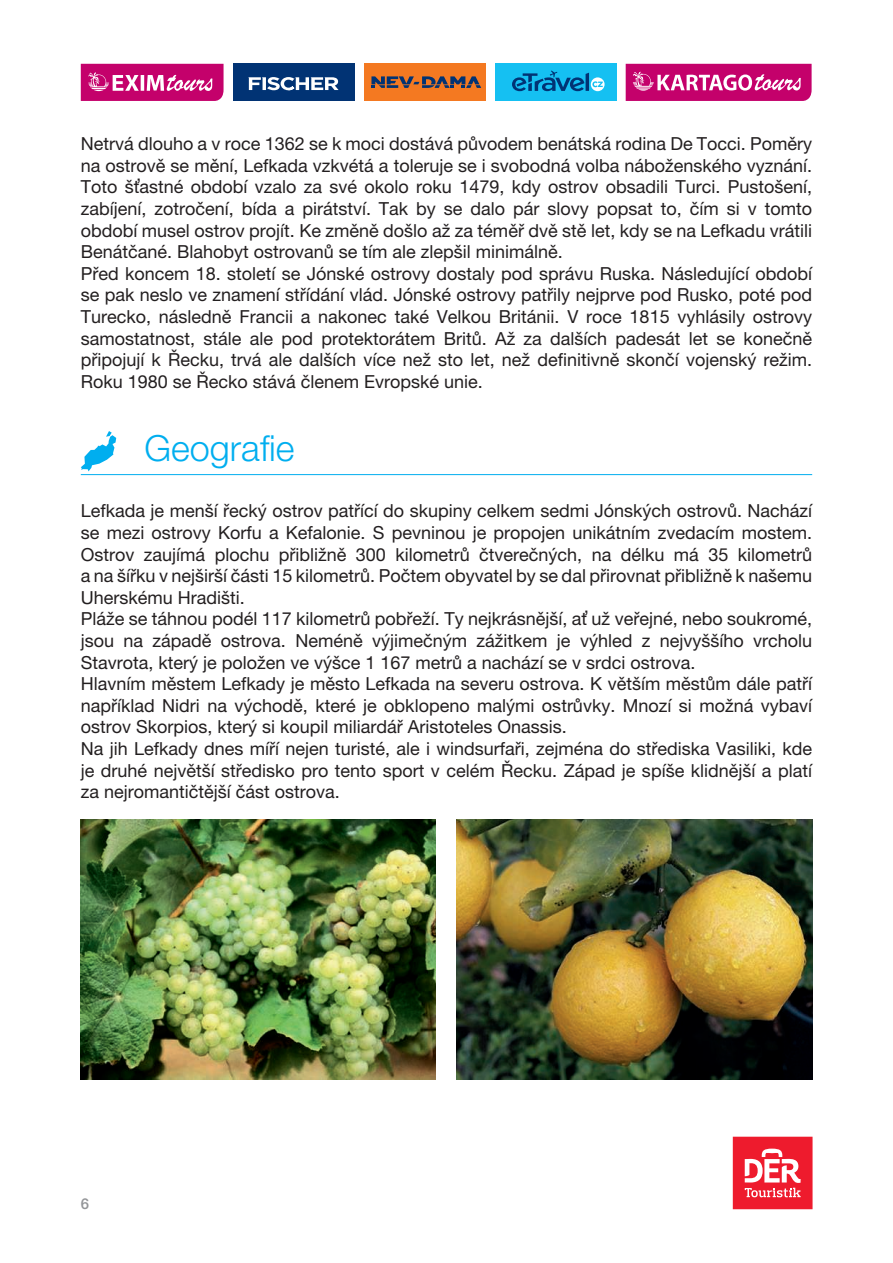
<style>
.page{position:relative;width:893px;height:1263px;background:#fff}
.page>*{position:absolute;margin:0;border:0;box-sizing:border-box;transform-origin:0 0}
.t1{font:300 36px "Helvetica Neue CE";color:#00aeef}
.t2{font:18px/21.6px "Helvetica Neue CE";color:#231f20}
.t3{font:500 15px "Helvetica Neue CE";color:#939598}
</style>
<div class="page">
<div style="left:233px;top:64px;width:121px;height:37px;background:#013374"></div>
<svg style="left:248px;top:77px;width:91px;height:13px"></svg>
<div style="left:364px;top:64px;width:121px;height:37px;background:#f47921"></div>
<svg style="left:371px;top:76px;width:110px;height:12px"></svg>
<div style="left:495px;top:64px;width:121px;height:37px;background:#15c0f2"></div>
<svg style="left:512px;top:71px;width:93px;height:20px"></svg>
<svg style="left:81px;top:64px;width:143px;height:37px;background:#cd2b83"></svg>
<svg style="left:626px;top:64px;width:186px;height:37px;background:#ce2c84"></svg>
<div style="left:733px;top:1137px;width:79px;height:72px;background:#ee1b2d"></div>
<svg style="left:745px;top:1148px;width:56px;height:49px"></svg>
<hr style="left:81px;top:474px;width:731px;height:1px;background:#00aeef">
<svg style="left:81px;top:431px;width:35px;height:40px"></svg>
<img style="left:81px;top:820px;width:355px;height:259px">
<img style="left:457px;top:820px;width:355px;height:259px">
<p class="t2" style="left:81px;top:133px;width:733px">Netrvá dlouho a v roce 1362 se k moci dostává původem benátská rodina De Tocci. Poměry na ostrově se mění, Lefkada vzkvétá a toleruje se i svobodná volba náboženského vyznání.<br>Toto šťastné období vzalo za své okolo roku 1479, kdy ostrov obsadili Turci. Pustošení, zabíjení, zotročení, bída a pirátství. Tak by se dalo pár slovy popsat to, čím si v tomto období musel ostrov projít. Ke změně došlo až za téměř dvě stě let, kdy se na Lefkadu vrátili Benátčané. Blahobyt ostrovanů se tím ale zlepšil minimálně.<br>Před koncem 18. století se Jónské ostrovy dostaly pod správu Ruska. Následující období se pak neslo ve znamení střídání vlád. Jónské ostrovy patřily nejprve pod Rusko, poté pod Turecko, následně Francii a nakonec také Velkou Británii. V roce 1815 vyhlásily ostrovy samostatnost, stále ale pod protektorátem Britů. Až za dalších padesát let se konečně připojují k Řecku, trvá ale dalších více než sto let, než definitivně skončí vojenský režim.<br>Roku 1980 se Řecko stává členem Evropské unie.</p>
<h1 class="t1" style="left:145px;top:426px;width:152px">Geografie</h1>
<p class="t2" style="left:81px;top:500px;width:733px">Lefkada je menší řecký ostrov patřící do skupiny celkem sedmi Jónských ostrovů. Nachází se mezi ostrovy Korfu a Kefalonie. S pevninou je propojen unikátním zvedacím mostem.<br>Ostrov zaujímá plochu přibližně 300 kilometrů čtverečných, na délku má 35 kilometrů a na šířku v nejširší části 15 kilometrů. Počtem obyvatel by se dal přirovnat přibližně k našemu Uherskému Hradišti.<br>Pláže se táhnou podél 117 kilometrů pobřeží. Ty nejkrásnější, ať už veřejné, nebo soukromé, jsou na západě ostrova. Neméně výjimečným zážitkem je výhled z nejvyššího vrcholu Stavrota, který je položen ve výšce 1 167 metrů a nachází se v srdci ostrova.<br>Hlavním městem Lefkady je město Lefkada na severu ostrova. K větším městům dále patří například Nidri na východě, které je obklopeno malými ostrůvky. Mnozí si možná vybaví ostrov Skorpios, který si koupil miliardář Aristoteles Onassis.<br>Na jih Lefkady dnes míří nejen turisté, ale i windsurfaři, zejména do střediska Vasiliki, kde je druhé největší středisko pro tento sport v celém Řecku. Západ je spíše klidnější a platí za nejromantičtější část ostrova.</p>
<p class="t3" style="left:81px;top:1194px;width:10px">6</p>
</div>
